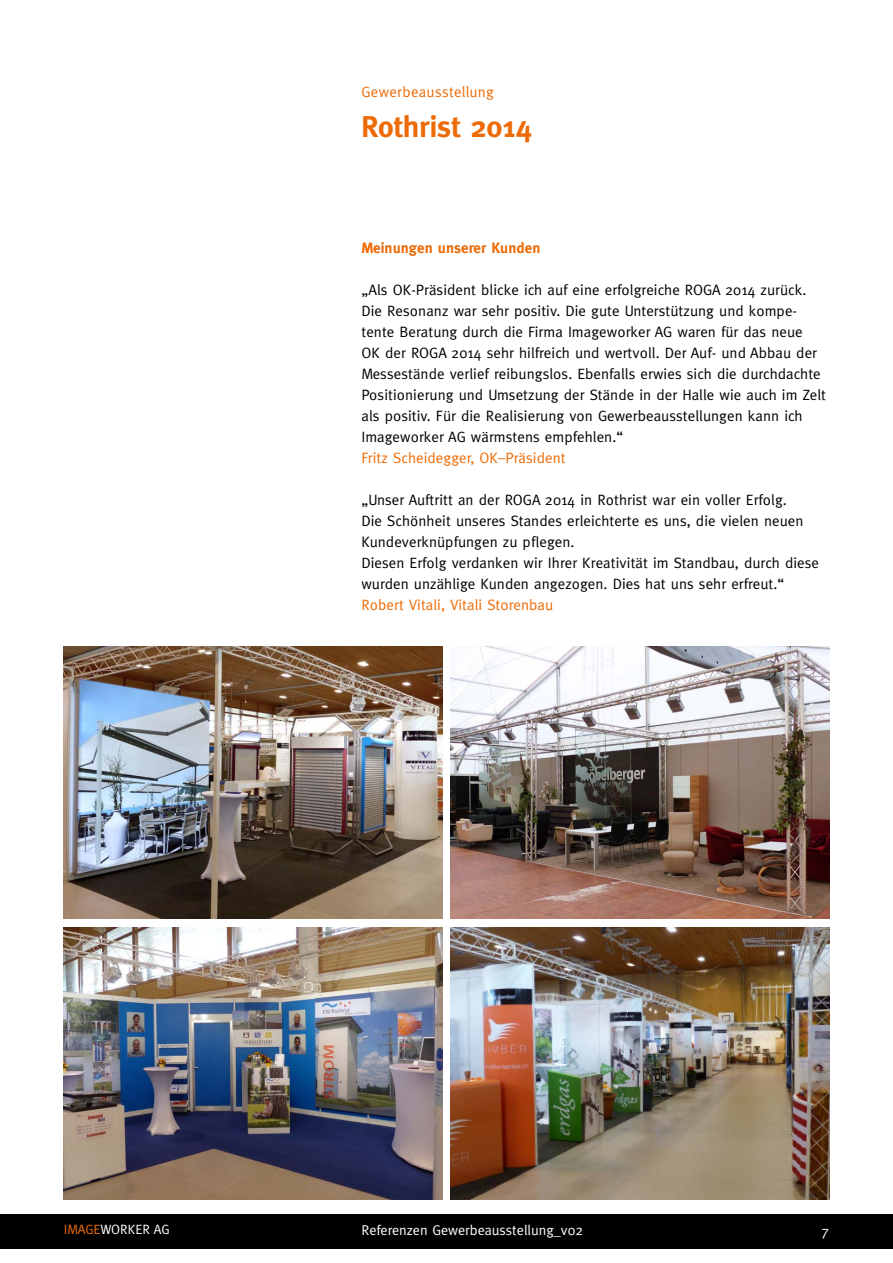
<style>
.page{position:relative;width:893px;height:1263px;background:#fff}
.page>*{position:absolute;margin:0;border:0;box-sizing:border-box;transform-origin:0 0}
.t1{font:700 30px "Meta";letter-spacing:-.005em;color:#ed6b06}
.t2{font:15px/21px "Meta";letter-spacing:.005em;color:#000}
.t3{font:15px "Meta";letter-spacing:.005em;color:#ed6b06}
.t4{font:700 15px "Meta";letter-spacing:.005em;color:#ed6b06}
.t5{font:14.25px "Meta";color:#fff}
.t6{font:13.5px "Meta";color:#fff}
.s1{color:#ed6b06}
</style>
<div class="page">
<div style="left:0;top:1214px;width:893px;height:34px;background:#000"></div>
<img style="left:451px;top:646px;width:378px;height:272px">
<img style="left:451px;top:927px;width:378px;height:272px">
<img style="left:64px;top:927px;width:378px;height:272px">
<img style="left:64px;top:646px;width:378px;height:272px">
<p class="t3" style="left:361px;top:83px;width:134px">Gewerbeausstellung</p>
<h1 class="t1" style="left:361px;top:110px;width:171px">Rothrist 2014</h1>
<p class="t4" style="left:361px;top:239px;width:180px">Meinungen unserer Kunden</p>
<p class="t2" style="left:361px;top:279px;width:466px">„Als OK-Präsident blicke ich auf eine erfolgreiche ROGA 2014 zurück.<br>Die Resonanz war sehr positiv. Die gute Unterstützung und kompe&shy;tente Beratung durch die Firma Imageworker AG waren für das neue<br>OK der ROGA 2014 sehr hilfreich und wertvoll. Der Auf- und Abbau der Messestände verlief reibungslos. Ebenfalls erwies sich die durchdachte Positionierung und Umsetzung der Stände in der Halle wie auch im Zelt als positiv. Für die Realisierung von Gewerbeausstellungen kann ich Imageworker AG wärmstens empfehlen.“</p>
<p class="t3" style="left:361px;top:449px;width:206px">Fritz Scheidegger, OK–Präsident</p>
<p class="t2" style="left:361px;top:489px;width:459px">„Unser Auftritt an der ROGA 2014 in Rothrist war ein voller Erfolg.<br>Die Schönheit unseres Standes erleichterte es uns, die vielen neuen Kundeverknüpfungen zu pflegen.<br>Diesen Erfolg verdanken wir Ihrer Kreativität im Standbau, durch diese wurden unzählige Kunden angezogen. Dies hat uns sehr erfreut.“</p>
<p class="t3" style="left:361px;top:596px;width:193px">Robert Vitali, Vitali Storenbau</p>
<p class="t6" style="left:64px;top:1222px;width:107px"><span class="s1">IMAGE</span>WORKER AG</p>
<p class="t5" style="left:361px;top:1222px;width:223px">Referenzen Gewerbeausstellung_v02</p>
<p class="t5" style="left:822px;top:1223px;width:9px">7</p>
</div>
